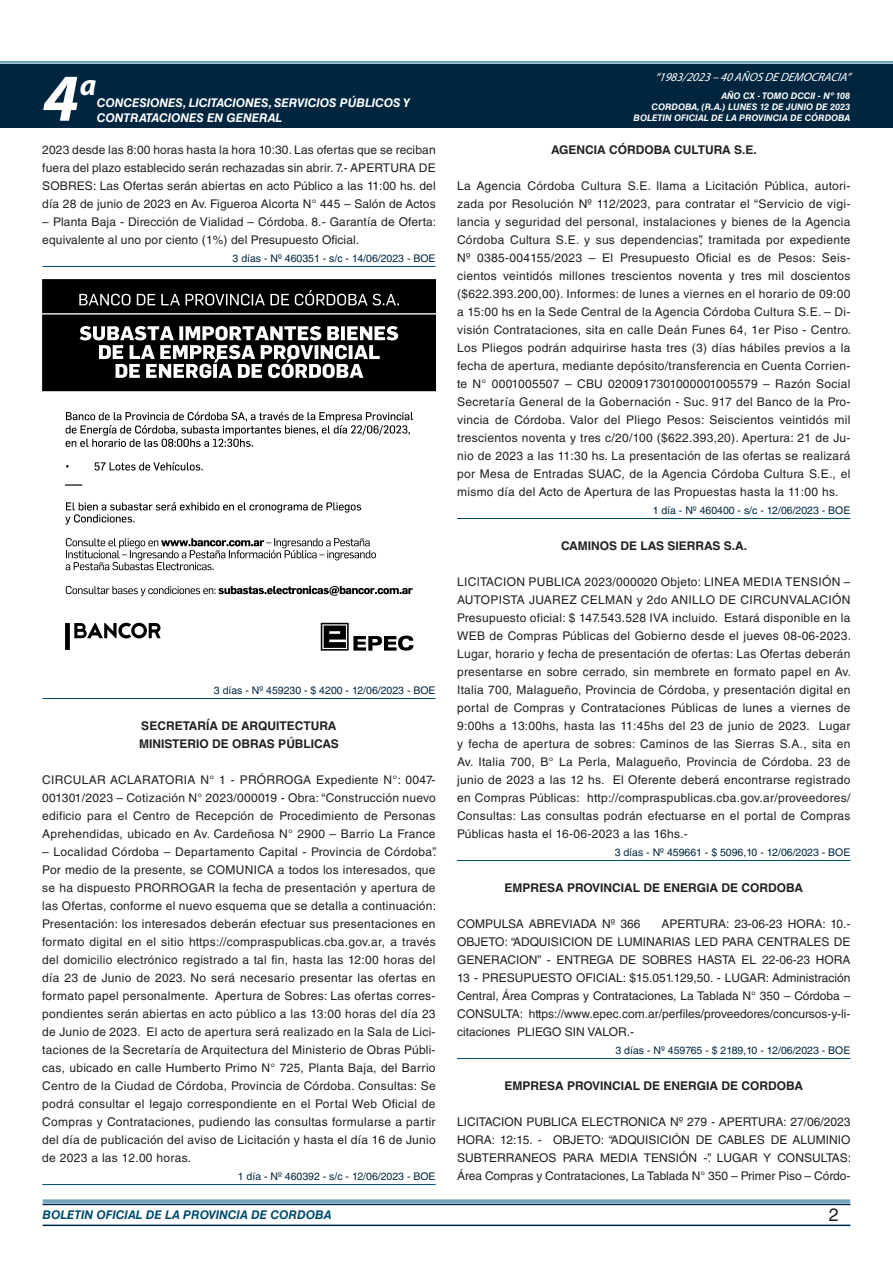
<style>
.page{position:relative;width:893px;height:1263px;background:#fff}
.page>*{position:absolute;margin:0;border:0;box-sizing:border-box;transform-origin:0 0}
.t1{font:italic 700 67.5px "Myriad Pro";color:#fff}
.t2{font:italic 700 30px "Myriad Pro";color:#fff}
.t3{font:18px "Helvetica LT Std";color:#231f20}
.TEXTO_BASE{font:12px/18px "Helvetica LT Std";letter-spacing:.01em;color:#231f20;text-align:justify}
.RESUELVE{font:700 12px "Helvetica LT Std";color:#231f20}
.t4{font:italic 700 12px/14.4px "Helvetica LT Std";color:#fff}
.t5{font:italic 700 12px "Helvetica LT Std";color:#004b6c}
.t6{font:italic 12px "Myriad Pro";color:#fff}
.FECHA_DE_VENCIMIENTO{font:10.5px "Helvetica LT Std";color:#00263f}
.t7{font:italic 700 9px/10.8px "Helvetica LT Std";color:#fff;text-align:right}
</style>
<div class="page">
<div style="left:0;top:61px;width:893px;height:6px;background:#fff;opacity:.75"></div>
<hr style="left:43px;top:1224px;width:807px;height:2px;background:#00263f">
<div style="left:42px;top:1198px;width:809px;height:8px;background:#fff;opacity:.75"></div>
<div style="left:0;top:64px;width:893px;height:64px;background:#00263f"></div>
<hr style="left:42px;top:266px;width:394px;height:1px;background:#004b6c">
<hr style="left:42px;top:698px;width:394px;height:1px;background:#004b6c">
<hr style="left:42px;top:1184px;width:394px;height:1px;background:#004b6c">
<img style="left:43px;top:280px;width:393px;height:371px">
<hr style="left:457px;top:518px;width:393px;height:1px;background:#004b6c">
<hr style="left:457px;top:860px;width:393px;height:1px;background:#004b6c">
<hr style="left:457px;top:1058px;width:393px;height:1px;background:#004b6c">
<h1 class="t1" style="left:43px;top:54px;width:38px">4</h1>
<h2 class="t2" style="left:80px;top:66px;width:18px">a</h2>
<p class="t4" style="left:97px;top:96px;width:315px">CONCESIONES, LICITACIONES, SERVICIOS PÚBLICOS Y<br>CONTRATACIONES EN GENERAL</p>
<p class="TEXTO_BASE" style="left:42px;top:141px;width:395px">2023 desde las 8:00 horas hasta la hora 10:30. Las ofertas que se reciban fuera del plazo establecido serán rechazadas sin abrir. 7.- APERTURA DE SOBRES: Las Ofertas serán abiertas en acto Público a las 11:00 hs. del día 28 de junio de 2023 en Av. Figueroa Alcorta N° 445 – Salón de Actos</p>
<p class="TEXTO_BASE" style="left:42px;top:213px;width:395px">– Planta Baja - Dirección de Vialidad – Córdoba. 8.- Garantía de Oferta: equivalente al uno por ciento (1%) del Presupuesto Oficial.</p>
<p class="FECHA_DE_VENCIMIENTO" style="left:233px;top:252px;width:205px">3 días - Nº 460351 - s/c - 14/06/2023 - BOE</p>
<p class="FECHA_DE_VENCIMIENTO" style="left:214px;top:684px;width:223px">3 días - Nº 459230 - $ 4200 - 12/06/2023 - BOE</p>
<p class="RESUELVE" style="left:141px;top:718px;width:197px">SECRETARÍA DE ARQUITECTURA</p>
<p class="RESUELVE" style="left:139px;top:736px;width:201px">MINISTERIO DE OBRAS PÚBLICAS</p>
<p class="TEXTO_BASE" style="left:42px;top:771px;width:395px">CIRCULAR ACLARATORIA N° 1 - PRÓRROGA Expediente N°: 0047- 001301/2023 – Cotización N° 2023/000019 - Obra: “Construcción nuevo edificio para el Centro de Recepción de Procedimiento de Personas Aprehendidas, ubicado en Av. Cardeñosa N° 2900 – Barrio La France</p>
<p class="TEXTO_BASE" style="left:42px;top:843px;width:396px">– Localidad Córdoba – Departamento Capital - Provincia de Córdoba”.<br>Por medio de la presente, se COMUNICA a todos los interesados, que se ha dispuesto PRORROGAR la fecha de presentación y apertura de las Ofertas, conforme el nuevo esquema que se detalla a continuación:<br>Presentación: los interesados deberán efectuar sus presentaciones en formato digital en el sitio https://compraspublicas.cba.gov.ar, a través del domicilio electrónico registrado a tal fin, hasta las 12:00 horas del día 23 de Junio de 2023. No será necesario presentar las ofertas en formato papel personalmente. Apertura de Sobres: Las ofertas corres&shy;pondientes serán abiertas en acto público a las 13:00 horas del día 23 de Junio de 2023. El acto de apertura será realizado en la Sala de Lici&shy;taciones de la Secretaría de Arquitectura del Ministerio de Obras Públi&shy;cas, ubicado en calle Humberto Primo N° 725, Planta Baja, del Barrio Centro de la Ciudad de Córdoba, Provincia de Córdoba. Consultas: Se podrá consultar el legajo correspondiente en el Portal Web Oficial de Compras y Contrataciones, pudiendo las consultas formularse a partir del día de publicación del aviso de Licitación y hasta el día 16 de Junio de 2023 a las 12.00 horas.</p>
<p class="FECHA_DE_VENCIMIENTO" style="left:238px;top:1170px;width:199px">1 día - Nº 460392 - s/c - 12/06/2023 - BOE</p>
<p class="t6" style="left:655px;top:70px;width:197px">“ 1983/2023 – 40 AÑOS DE DEMOCRACIA”</p>
<p class="t7" style="left:651px;top:91px;width:200px">AÑO CX - TOMO DCCII - Nº 108<br>CORDOBA, (R.A.) LUNES 12 DE JUNIO DE 2023</p>
<p class="t7" style="left:634px;top:112px;width:218px">BOLETIN OFICIAL DE LA PROVINCIA DE CÓRDOBA</p>
<p class="RESUELVE" style="left:551px;top:142px;width:207px">AGENCIA CÓRDOBA CULTURA S.E.</p>
<p class="TEXTO_BASE" style="left:457px;top:177px;width:395px">La Agencia Córdoba Cultura S.E. llama a Licitación Pública, autori&shy;zada por Resolución Nº 112/2023, para contratar el “Servicio de vigi&shy;lancia y seguridad del personal, instalaciones y bienes de la Agencia Córdoba Cultura S.E. y sus dependencias”, tramitada por expediente Nº 0385-004155/2023 – El Presupuesto Oficial es de Pesos: Seis&shy;cientos veintidós millones trescientos noventa y tres mil doscientos ($622.393.200,00). Informes: de lunes a viernes en el horario de 09:00 a 15:00 hs en la Sede Central de la Agencia Córdoba Cultura S.E. – Di&shy;visión Contrataciones, sita en calle Deán Funes 64, 1er Piso - Centro.<br>Los Pliegos podrán adquirirse hasta tres (3) días hábiles previos a la fecha de apertura, mediante depósito/transferencia en Cuenta Corrien&shy;te N° 0001005507 – CBU 0200917301000001005579 – Razón Social Secretaría General de la Gobernación - Suc. 917 del Banco de la Pro&shy;vincia de Córdoba. Valor del Pliego Pesos: Seiscientos veintidós mil trescientos noventa y tres c/20/100 ($622.393,20). Apertura: 21 de Ju&shy;nio de 2023 a las 11:30 hs. La presentación de las ofertas se realizará por Mesa de Entradas SUAC, de la Agencia Córdoba Cultura S.E., el mismo día del Acto de Apertura de las Propuestas hasta la 11:00 hs.</p>
<p class="FECHA_DE_VENCIMIENTO" style="left:653px;top:504px;width:199px">1 día - Nº 460400 - s/c - 12/06/2023 - BOE</p>
<p class="RESUELVE" style="left:561px;top:538px;width:188px">CAMINOS DE LAS SIERRAS S.A.</p>
<p class="TEXTO_BASE" style="left:457px;top:573px;width:396px">LICITACION PUBLICA 2023/000020 Objeto: LINEA MEDIA TENSIÓN – AUTOPISTA JUAREZ CELMAN y 2do ANILLO DE CIRCUNVALACIÓN Presupuesto oficial: $ 147.543.528 IVA incluido. Estará disponible en la WEB de Compras Públicas del Gobierno desde el jueves 08-06-2023.<br>Lugar, horario y fecha de presentación de ofertas: Las Ofertas deberán presentarse en sobre cerrado, sin membrete en formato papel en Av.<br>Italia 700, Malagueño, Provincia de Córdoba, y presentación digital en portal de Compras y Contrataciones Públicas de lunes a viernes de 9:00hs a 13:00hs, hasta las 11:45hs del 23 de junio de 2023. Lugar y fecha de apertura de sobres: Caminos de las Sierras S.A., sita en Av. Italia 700, B° La Perla, Malagueño, Provincia de Córdoba. 23 de junio de 2023 a las 12 hs. El Oferente deberá encontrarse registrado en Compras Públicas: http://compraspublicas.cba.gov.ar/proveedores/ Consultas: Las consultas podrán efectuarse en el portal de Compras Públicas hasta el 16-06-2023 a las 16hs.-</p>
<p class="FECHA_DE_VENCIMIENTO" style="left:615px;top:846px;width:237px">3 días - Nº 459661 - $ 5096,10 - 12/06/2023 - BOE</p>
<p class="RESUELVE" style="left:504px;top:880px;width:300px">EMPRESA PROVINCIAL DE ENERGIA DE CORDOBA</p>
<p class="TEXTO_BASE" style="left:457px;top:915px;width:185px">COMPULSA ABREVIADA Nº 366</p>
<p class="TEXTO_BASE" style="left:457px;top:915px;width:395px;text-indent:204px">APERTURA: 23-06-23 HORA: 10.- OBJETO: “ADQUISICION DE LUMINARIAS LED PARA CENTRALES DE GENERACION” - ENTREGA DE SOBRES HASTA EL 22-06-23 HORA 13 - PRESUPUESTO OFICIAL: $15.051.129,50. - LUGAR: Administración Central, Área Compras y Contrataciones, La Tablada N° 350 – Córdoba – CONSULTA: https://www.epec.com.ar/perfiles/proveedores/concursos-y-li&shy;citaciones PLIEGO SIN VALOR.-</p>
<p class="FECHA_DE_VENCIMIENTO" style="left:616px;top:1044px;width:236px">3 días - Nº 459765 - $ 2189,10 - 12/06/2023 - BOE</p>
<p class="RESUELVE" style="left:504px;top:1078px;width:300px">EMPRESA PROVINCIAL DE ENERGIA DE CORDOBA</p>
<p class="TEXTO_BASE" style="left:457px;top:1113px;width:395px">LICITACION PUBLICA ELECTRONICA Nº 279 - APERTURA: 27/06/2023<br>HORA: 12:15. - OBJETO: “ADQUISICIÓN DE CABLES DE ALUMINIO SUBTERRANEOS PARA MEDIA TENSIÓN -”. LUGAR Y CONSULTAS:<br>Área Compras y Contrataciones, La Tablada N° 350 – Primer Piso – Córdo-</p>
<p class="t5" style="left:43px;top:1208px;width:290px">BOLETIN OFICIAL DE LA PROVINCIA DE CORDOBA</p>
<p class="t3" style="left:829px;top:1204px;width:12px">2</p>
</div>
